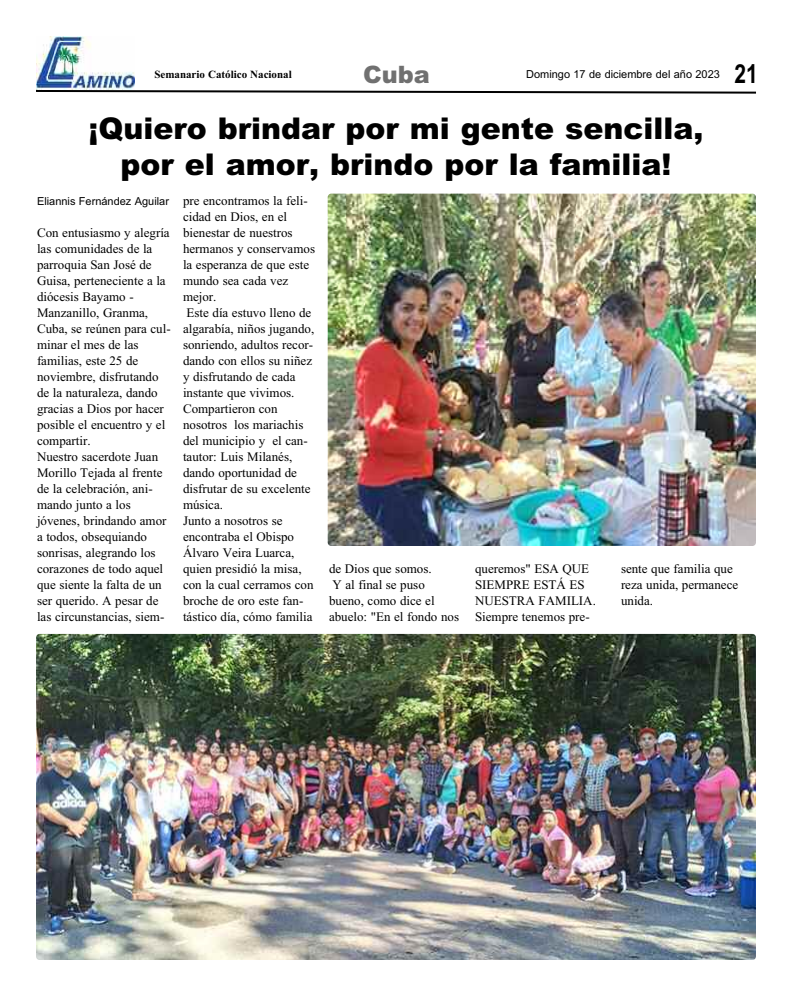
<style>
.page{position:relative;width:792px;height:1008px;background:#fff}
.page>*{position:absolute;margin:0;border:0;box-sizing:border-box;transform-origin:0 0}
.t1{font:900 30px/36px "Arial";color:#000;text-align:center}
.t2{font:700 26.2px "Arial";color:#000;scale:.8 1}
.t3{font:900 24px "Arial";color:#707070}
.t4{font:13px/16px "Times New Roman";color:#000}
.t5{font:11px "Arial";color:#000}
.t6{font:700 11px "Times New Roman";color:#000}
</style>
<div class="page">
<svg style="left:36px;top:89px;width:720px;height:5px"></svg>
<img style="left:36px;top:36px;width:99px;height:53px">
<img style="left:328px;top:194px;width:428px;height:352px;border-radius:4px">
<img style="left:36px;top:634px;width:720px;height:326px;border-radius:4px">
<p class="t6" style="left:154px;top:67px;width:139px">Semanario Católico Nacional</p>
<p class="t5" style="left:526px;top:68px;width:195px">Domingo 17 de diciembre del año 2023</p>
<h2 class="t2" style="left:735px;top:59px;width:31px">21</h2>
<h3 class="t3" style="left:363px;top:61px;width:68px">Cuba</h3>
<h1 class="t1" style="left:88px;top:111px;width:617px">¡Quiero brindar por mi gente sencilla, por el amor, brindo por la familia!</h1>
<p class="t5" style="left:37px;top:194px;width:134px">Eliannis Fernández Aguilar</p>
<p class="t4" style="left:37px;top:224px;width:135px">Con entusiasmo y alegría las comunidades de la parroquia San José de<br>Guisa, perteneciente a la diócesis Bayamo -<br>Manzanillo, Granma,<br>Cuba, se reúnen para cul&shy;minar el mes de las familias, este 25 de noviembre, disfrutando de la naturaleza, dando gracias a Dios por hacer posible el encuentro y el compartir.<br>Nuestro sacerdote Juan<br>Morillo Tejada al frente de la celebración, ani&shy;mando junto a los jóvenes, brindando amor a todos, obsequiando sonrisas, alegrando los corazones de todo aquel que siente la falta de un ser querido. A pesar de las circunstancias, siem-</p>
<p class="t4" style="left:183px;top:192px;width:134px">pre encontramos la feli&shy;cidad en Dios, en el bienestar de nuestros hermanos y conservamos la esperanza de que este mundo sea cada vez mejor.<br>Este día estuvo lleno de algarabía, niños jugando, sonriendo, adultos recor&shy;dando con ellos su niñez y disfrutando de cada instante que vivimos.<br>Compartieron con nosotros los mariachis del municipio y el can&shy;tautor: Luis Milanés, dando oportunidad de disfrutar de su excelente música.<br>Junto a nosotros se encontraba el Obispo<br>Álvaro Veira Luarca, quien presidió la misa, con la cual cerramos con broche de oro este fan&shy;tástico día, cómo familia</p>
<p class="t4" style="left:329px;top:560px;width:132px">de Dios que somos.<br>Y al final se puso bueno, como dice el abuelo: "En el fondo nos</p>
<p class="t4" style="left:475px;top:560px;width:122px">queremos" ESA QUE<br>SIEMPRE ESTÁ ES<br>NUESTRA FAMILIA.<br>Siempre tenemos pre-</p>
<p class="t4" style="left:621px;top:560px;width:119px">sente que familia que reza unida, permanece unida.</p>
</div>
